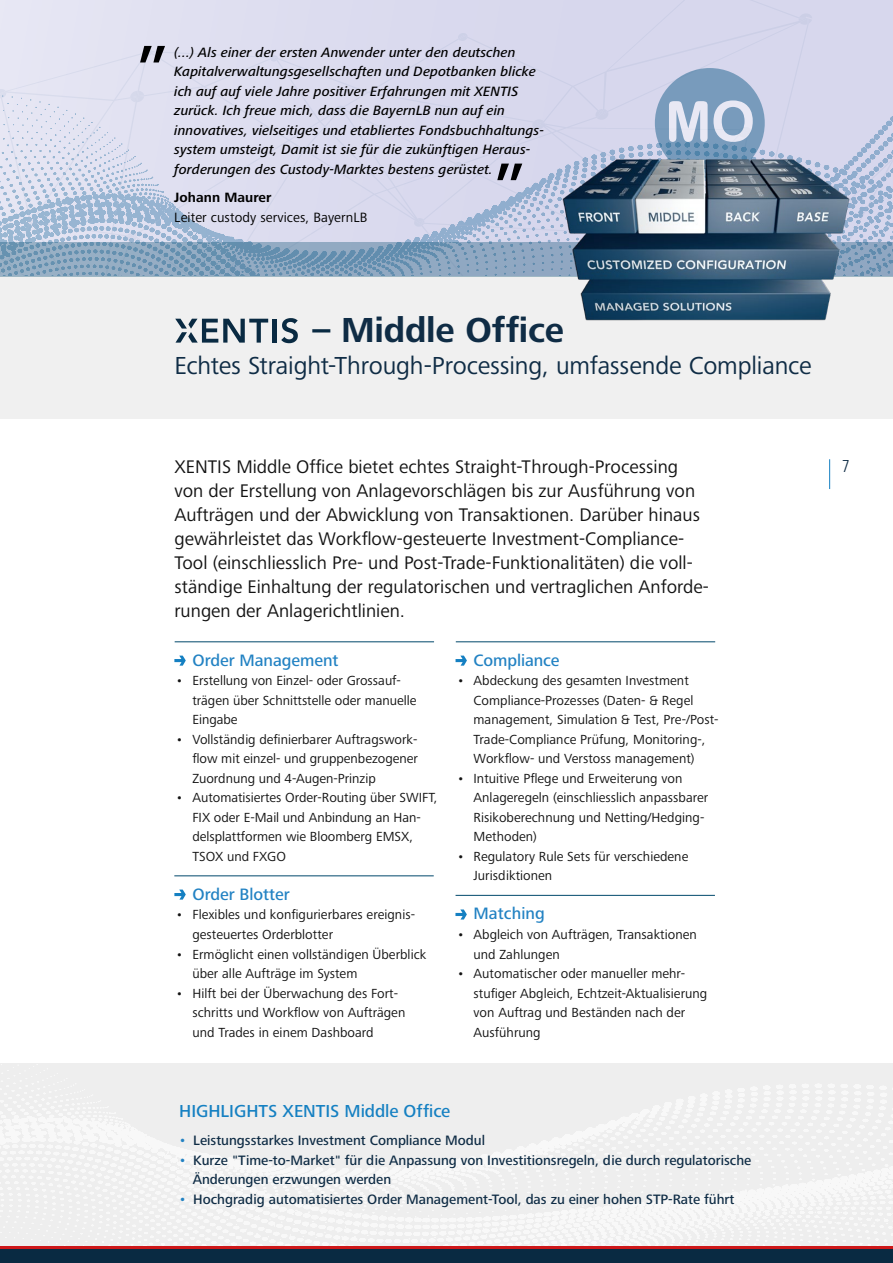
<style>
.page{position:relative;width:893px;height:1263px;background:#fff}
.page>*{position:absolute;margin:0;border:0;box-sizing:border-box;transform-origin:0 0}
.t1{font:500 72px "Frutiger Next Pro";color:#000}
.t2{font:700 36px "Frutiger Next Pro";letter-spacing:-.005em;color:#0f2c45}
.t3{font:25.5px "Frutiger Next Pro";letter-spacing:-.005em;color:#0f2c45}
.t4{font:18.9px/24px "Frutiger Next Pro";color:#131313}
.t5{font:500 18px "Frutiger Next Pro";color:#1580c2}
.t6{font:300 condensed 18px "Frutiger Next Pro";color:#0f2c45}
.t7{font:500 17.1px "Frutiger Next Pro";letter-spacing:-.005em;color:#2282c3}
.t8{font:500 14.1px/19.5px "Frutiger Next Pro";color:#0f2c45}
.t9{font:italic 500 13.95px/19.5px "Frutiger Next Pro";letter-spacing:.005em;color:#000}
.t10{font:13.95px "Frutiger Next Pro";letter-spacing:.005em;color:#000}
.t11{font:700 13.95px "Frutiger Next Pro";letter-spacing:.005em;color:#000}
.t12{font:13.65px/19.5px "Frutiger Next Pro";letter-spacing:.005em;color:#131313}
.s1{color:#092a42}
.s2{font-stretch:condensed;font-size:14.85px;color:#2282c3}
</style>
<div class="page">
<svg style="left:0;top:1063px;width:893px;height:183px"></svg>
<svg style="left:0;top:0;width:893px;height:49px;background:#dbdbee"></svg>
<div style="left:0;top:276px;width:893px;height:143px;background:#f0f0f0"></div>
<div style="left:0;top:1248px;width:893px;height:15px;background:#092a42"></div>
<hr style="left:0;top:1246px;width:893px;height:2px;background:#cd1719">
<hr style="left:829px;top:459px;width:1px;height:30px;background:#1580c2">
<hr style="left:174px;top:875px;width:260px;height:1px;background:#00486b">
<hr style="left:456px;top:895px;width:259px;height:1px;background:#00486b">
<svg style="left:174px;top:889px;width:12px;height:11px"></svg>
<svg style="left:455px;top:909px;width:12px;height:10px"></svg>
<hr style="left:175px;top:641px;width:259px;height:1px;background:#00486b">
<hr style="left:456px;top:641px;width:259px;height:1px;background:#00486b">
<svg style="left:174px;top:656px;width:12px;height:10px"></svg>
<svg style="left:456px;top:656px;width:11px;height:10px"></svg>
<svg style="left:0;top:49px;width:893px;height:294px"></svg>
<img style="left:562px;top:140px;width:291px;height:182px">
<h1 class="t1" style="left:135px;top:33px;width:35px">”</h1>
<p class="t9" style="left:174px;top:42px;width:371px">(...) Als einer der ersten Anwender unter den deutschen Kapitalverwaltungsgesellschaften und Depotbanken blicke ich auf auf viele Jahre positiver Erfahrungen mit XENTIS zurück. Ich freue mich, dass die BayernLB nun auf ein innovatives, vielseitiges und etabliertes Fondsbuchhaltungs&shy;system umsteigt, Damit ist sie für die zukünftigen Heraus&shy;forderungen des Custody-Marktes bestens gerüstet.</p>
<p class="t11" style="left:174px;top:190px;width:99px">Johann Maurer</p>
<p class="t10" style="left:174px;top:209px;width:195px">Leiter custody services, BayernLB</p>
<h1 class="t1" style="left:492px;top:150px;width:35px">”</h1>
<h2 class="t2" style="left:312px;top:310px;width:253px"><span class="s1">–</span> Middle Office</h2>
<h3 class="t3" style="left:174px;top:351px;width:639px">Echtes Straight-Through-Processing, umfassende Compliance</h3>
<h3 class="t4" style="left:174px;top:455px;width:505px">XENTIS Middle Office bietet echtes Straight-Through-Processing</h3>
<h3 class="t6" style="left:842px;top:456px;width:10px">7</h3>
<p class="t4" style="left:174px;top:479px;width:536px">von der Erstellung von Anlagevorschlägen bis zur Ausführung von Aufträgen und der Abwicklung von Transaktionen. Darüber hinaus gewährleistet das Workflow-gesteuerte Investment-Compliance-Tool (einschliesslich Pre- und Post-Trade-Funktionalitäten) die voll&shy;ständige Einhaltung der regulatorischen und vertraglichen Anforde&shy;rungen der Anlagerichtlinien.</p>
<p class="t7" style="left:192px;top:650px;width:148px">Order Management</p>
<p class="t12" style="left:192px;top:671px;width:226px;text-indent:-16px">• Erstellung von Einzel- oder Grossauf&shy;trägen über Schnittstelle oder manuelle<br>Eingabe</p>
<p class="t12" style="left:192px;top:730px;width:227px;text-align:justify;text-indent:-17px">• Vollständig definierbarer Auftragswork&shy;flow mit einzel- und gruppenbezogener Zuordnung und 4-Augen-Prinzip</p>
<p class="t12" style="left:192px;top:788px;width:247px;text-indent:-17px">• Automatisiertes Order-Routing über SWIFT, FIX oder E-Mail und Anbindung an Han&shy;delsplattformen wie Bloomberg EMSX, TSOX und FXGO</p>
<p class="t7" style="left:192px;top:884px;width:99px">Order Blotter</p>
<p class="t12" style="left:192px;top:905px;width:224px;text-indent:-16px">• Flexibles und konfigurierbares ereignis&shy;gesteuertes Orderblotter</p>
<p class="t12" style="left:192px;top:944px;width:235px;text-indent:-17px">• Ermöglicht einen vollständigen Überblick über alle Aufträge im System</p>
<p class="t12" style="left:192px;top:983px;width:214px;text-indent:-17px">• Hilft bei der Überwachung des Fort&shy;schritts und Workflow von Aufträgen und Trades in einem Dashboard</p>
<p class="t7" style="left:474px;top:650px;width:87px">Compliance</p>
<p class="t12" style="left:474px;top:671px;width:247px;text-indent:-17px">• Abdeckung des gesamten Investment Compliance-Prozesses (Daten- &amp; Regel management, Simulation &amp; Test, Pre-/Post-Trade-Compliance Prüfung, Monitoring-, Workflow- und Verstoss management)</p>
<p class="t12" style="left:474px;top:769px;width:236px;text-indent:-16px">• Intuitive Pflege und Erweiterung von Anlageregeln (einschliesslich anpassbarer Risikoberechnung und Netting/Hedging-Methoden)</p>
<p class="t12" style="left:474px;top:847px;width:216px;text-indent:-17px">• Regulatory Rule Sets für verschiedene<br>Jurisdiktionen</p>
<p class="t7" style="left:474px;top:904px;width:73px">Matching</p>
<p class="t12" style="left:474px;top:925px;width:225px;text-indent:-17px">• Abgleich von Aufträgen, Transaktionen und Zahlungen</p>
<p class="t12" style="left:474px;top:964px;width:235px;text-indent:-16px">• Automatischer oder manueller mehr&shy;stufiger Abgleich, Echtzeit-Aktualisierung von Auftrag und Beständen nach der<br>Ausführung</p>
<h3 class="t5" style="left:179px;top:1100px;width:273px">HIGHLIGHTS XENTIS Middle Office</h3>
<p class="t8" style="left:179px;top:1130px;width:307px"><span class="s2">•</span> Leistungsstarkes Investment Compliance Modul</p>
<p class="t8" style="left:193px;top:1150px;width:560px;text-indent:-13px"><span class="s2">•</span> Kurze "Time-to-Market" für die Anpassung von Investitionsregeln, die durch regulatorische<br>Änderungen erzwungen werden</p>
<p class="t8" style="left:179px;top:1189px;width:557px"><span class="s2">•</span> Hochgradig automatisiertes Order Management-Tool, das zu einer hohen STP-Rate führt</p>
</div>
